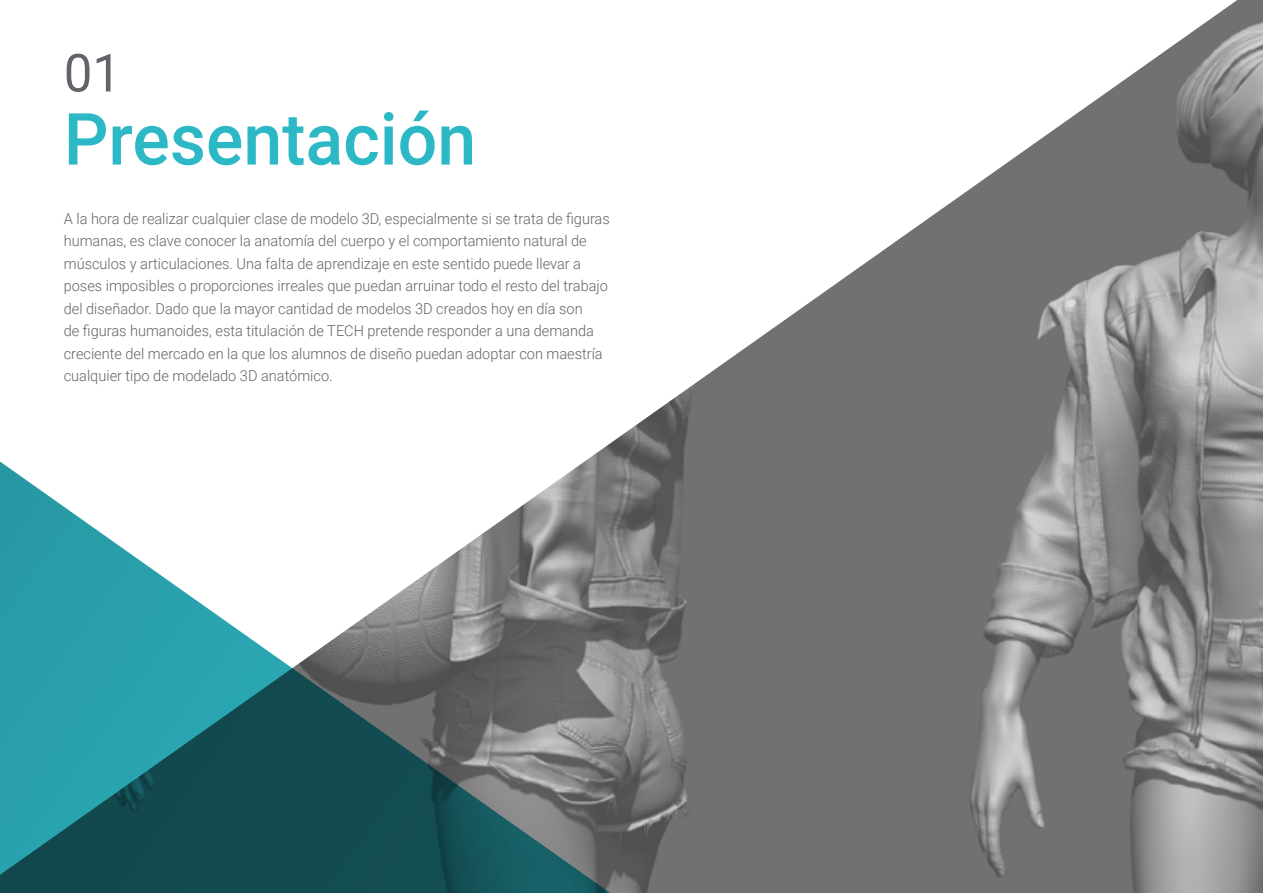
<style>
.page{position:relative;width:1263px;height:893px;background:#fff}
.page>*{position:absolute;margin:0;border:0;box-sizing:border-box;transform-origin:0 0}
.t1{font:500 72px "Roboto";color:#2db8c5}
.t2{font:52.5px "Roboto";color:#61646a}
.t3{font:300 15px/22.5px "Roboto";color:#61646a}
</style>
<div class="page">
<img style="left:606px;top:0;width:657px;height:893px">
<svg style="left:0;top:446px;width:640px;height:447px"></svg>
<h2 class="t2" style="left:64px;top:36px;width:59px">01</h2>
<h1 class="t1" style="left:64px;top:89px;width:414px">Presentación</h1>
<p class="t3" style="left:64px;top:207px;width:547px">A la hora de realizar cualquier clase de modelo 3D, especialmente si se trata de figuras humanas, es clave conocer la anatomía del cuerpo y el comportamiento natural de músculos y articulaciones. Una falta de aprendizaje en este sentido puede llevar a poses imposibles o proporciones irreales que puedan arruinar todo el resto del trabajo del diseñador. Dado que la mayor cantidad de modelos 3D creados hoy en día son<br>de figuras humanoides, esta titulación de TECH pretende responder a una demanda creciente del mercado en la que los alumnos de diseño puedan adoptar con maestría cualquier tipo de modelado 3D anatómico.</p>
</div>
